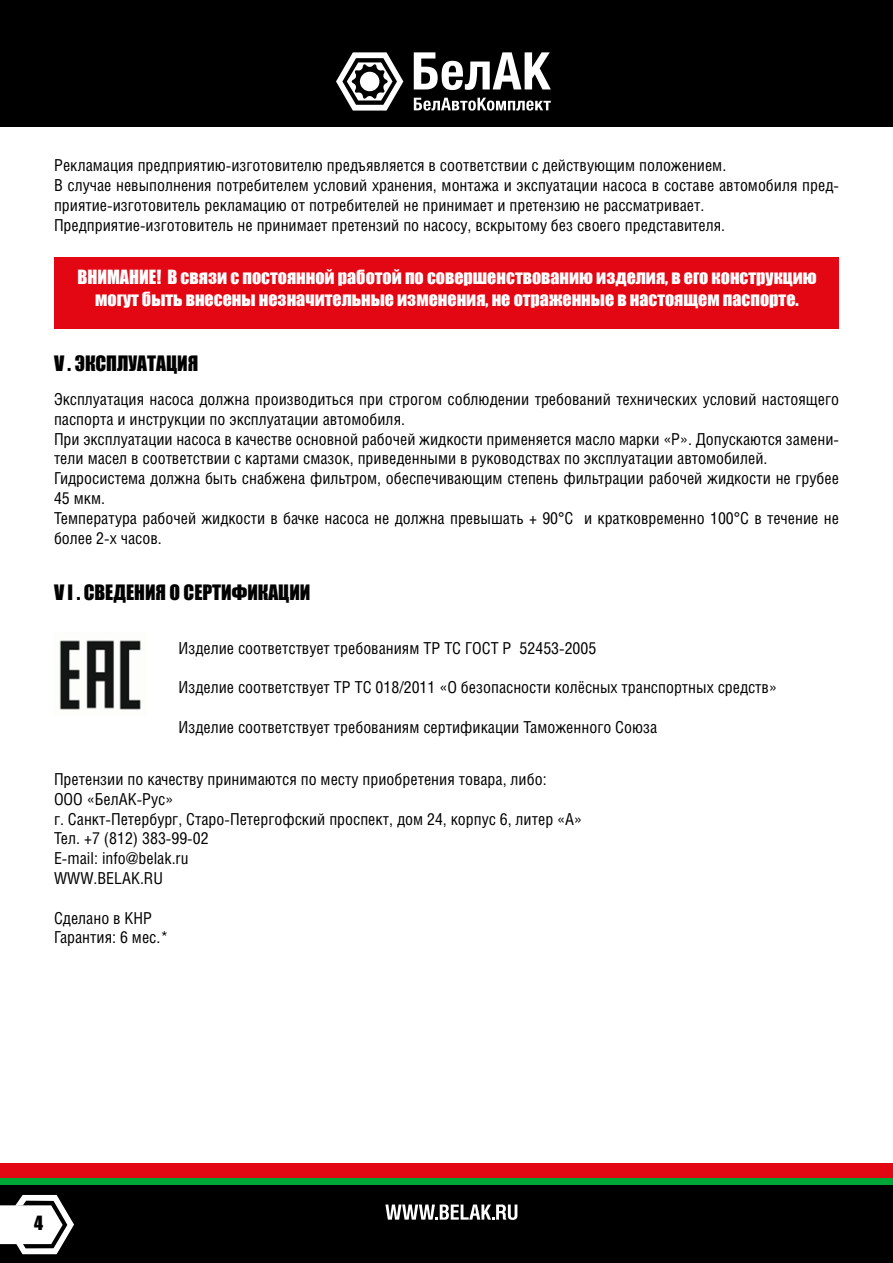
<style>
.page{position:relative;width:893px;height:1263px;background:#fff}
.page>*{position:absolute;margin:0;border:0;box-sizing:border-box;transform-origin:0 0}
.t1{font:19.5px "Impact";color:#000}
.t2{font:18px/21.6px "Impact";color:#fff;text-align:center}
.t3{font:18px "Impact";color:#000}
.t4{font:16.5px/19.8px "Helios Cond C";color:#000}
</style>
<div class="page">
<div style="left:0;top:0;width:893px;height:126px;background:#000"></div>
<svg style="left:336px;top:52px;width:67px;height:59px"></svg>
<div style="left:360px;top:72px;width:19px;height:19px;background:#fff;border-radius:50%"></div>
<svg style="left:414px;top:52px;width:137px;height:38px"></svg>
<svg style="left:414px;top:98px;width:137px;height:13px"></svg>
<div style="left:0;top:1163px;width:893px;height:15px;background:#e30613"></div>
<div style="left:0;top:1178px;width:893px;height:7px;background:#00a538"></div>
<div style="left:0;top:1185px;width:893px;height:78px;background:#000"></div>
<svg style="left:385px;top:1204px;width:132px;height:16px"></svg>
<svg style="left:0;top:1195px;width:74px;height:59px"></svg>
<img style="left:59px;top:640px;width:82px;height:70px">
<div style="left:54px;top:257px;width:785px;height:72px;background:#e30613"></div>
<p class="t4" style="left:54px;top:155px;width:786px">Рекламация предприятию-изготовителю предъявляется в соответствии с действующим положением.<br>В случае невыполнения потребителем условий хранения, монтажа и экспуатации насоса в составе автомобиля пред&shy;приятие-изготовитель рекламацию от потребителей не принимает и претензию не рассматривает.<br>Предприятие-изготовитель не принимает претензий по насосу, вскрытому без своего представителя.</p>
<p class="t2" style="left:77px;top:266px;width:741px">ВНИМАНИЕ! В связи с постоянной работой по совершенствованию изделия, в его конструкцию могут быть внесены незначительные изменения, не отраженные в настоящем паспорте.</p>
<p class="t1" style="left:54px;top:348px;width:146px">V . ЭКСПЛУАТАЦИЯ</p>
<p class="t4" style="left:54px;top:389px;width:786px">Эксплуатация насоса должна производиться при строгом соблюдении требований технических условий настоящего паспорта и инструкции по эксплуатации автомобиля.<br>При эксплуатации насоса в качестве основной рабочей жидкости применяется масло марки «Р». Допускаются замени&shy;тели масел в соответствии с картами смазок, приведенными в руководствах по эксплуатации автомобилей.<br>Гидросистема должна быть снабжена фильтром, обеспечивающим степень фильтрации рабочей жидкости не грубее 45 мкм.<br>Температура рабочей жидкости в бачке насоса не должна превышать + 90°С и кратковременно 100°С в течение не более 2-х часов.</p>
<p class="t1" style="left:54px;top:577px;width:258px">V I . СВЕДЕНИЯ О СЕРТИФИКАЦИИ</p>
<p class="t4" style="left:179px;top:638px;width:419px">Изделие соответствует требованиям ТР ТС ГОСТ Р 52453-2005</p>
<p class="t4" style="left:179px;top:677px;width:600px">Изделие соответствует ТР ТС 018/2011 «О безопасности колёсных транспортных средств»</p>
<p class="t4" style="left:179px;top:717px;width:480px">Изделие соответствует требованиям сертификации Таможенного Союза</p>
<p class="t4" style="left:54px;top:769px;width:529px">Претензии по качеству принимаются по месту приобретения товара, либо:<br>ООО «БелАК-Рус»<br>г. Санкт-Петербург, Старо-Петергофский проспект, дом 24, корпус 6, литер «А» Тел. +7 (812) 383-99-02<br>E-mail: info@belak.ru<br>WWW.BELAK.RU</p>
<p class="t4" style="left:54px;top:907px;width:116px">Сделано в КНР<br>Гарантия: 6 мес.*</p>
<p class="t3" style="left:34px;top:1209px;width:10px">4</p>
</div>
